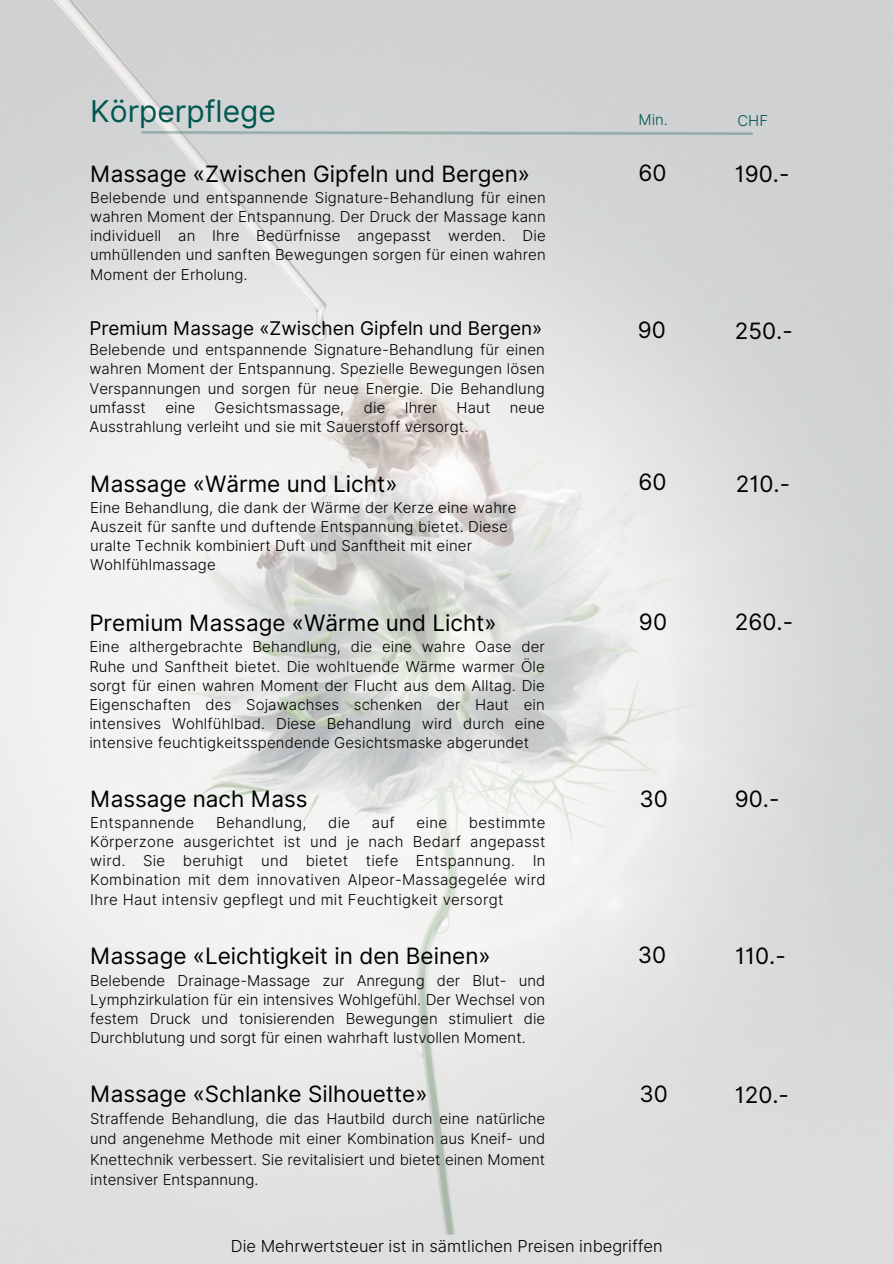
<style>
.page{position:relative;width:894px;height:1264px;background:#fff}
.page>*{position:absolute;margin:0;border:0;box-sizing:border-box;transform-origin:0 0}
.t1{font:30px "Inter";color:#005750}
.t2{font:22.5px "Inter";color:#000}
.t3{font:18.9px "Inter";color:#000}
.t4{font:300 16.5px "Inter";color:#000}
.t5{font:300 15px/19.2px "Inter";letter-spacing:.01em;color:#000;text-align:justify}
.t6{font:300 15px "Inter";color:#005750}
</style>
<div class="page">
<img style="left:0;top:0;width:893px;height:1263px">
<img style="left:89px;top:131px;width:715px;height:4px">
<p class="t1" style="left:90px;top:93px;width:187px">Körperpflege</p>
<h1 class="t2" style="left:90px;top:160px;width:441px">Massage «Zwischen Gipfeln und Bergen»</h1>
<p class="t5" style="left:90px;top:188px;width:457px">Belebende und entspannende Signature-Behandlung für einen wahren Moment der Entspannung. Der Druck der Massage kann individuell an Ihre Bedürfnisse angepasst werden. Die umhüllenden und sanften Bewegungen sorgen für einen wahren Moment der Erholung.</p>
<h2 class="t3" style="left:89px;top:317px;width:454px">Premium Massage «Zwischen Gipfeln und Bergen»</h2>
<p class="t5" style="left:89px;top:340px;width:457px">Belebende und entspannende Signature-Behandlung für einen wahren Moment der Entspannung. Spezielle Bewegungen lösen Verspannungen und sorgen für neue Energie. Die Behandlung umfasst</p>
<p class="t5" style="left:165px;top:397px;width:31px">eine</p>
<p class="t5" style="left:214px;top:397px;width:131px">Gesichtsmassage,</p>
<p class="t5" style="left:363px;top:397px;width:23px">die</p>
<p class="t5" style="left:404px;top:397px;width:34px">Ihrer</p>
<p class="t5" style="left:456px;top:397px;width:35px">Haut</p>
<p class="t5" style="left:509px;top:397px;width:37px">neue</p>
<p class="t5" style="left:89px;top:417px;width:380px">Ausstrahlung verleiht und sie mit Sauerstoff versorgt.</p>
<p class="t2" style="left:90px;top:470px;width:309px">Massage «Wärme und Licht»</p>
<h2 class="t5" style="left:90px;top:498px;width:427px;text-align:left">Eine Behandlung, die dank der Wärme der Kerze eine wahre Auszeit für sanfte und duftende Entspannung bietet. Diese uralte Technik kombiniert Duft und Sanftheit mit einer Wohlfühlmassage</h2>
<h2 class="t2" style="left:89px;top:609px;width:408px">Premium Massage «Wärme und Licht»</h2>
<p class="t5" style="left:89px;top:637px;width:457px">Eine althergebrachte Behandlung, die eine wahre Oase der Ruhe und Sanftheit bietet. Die wohltuende Wärme warmer Öle sorgt für einen wahren Moment der Flucht aus dem Alltag. Die Eigenschaften des Sojawachses schenken der Haut ein intensives Wohlfühlbad. Diese Behandlung wird durch eine intensive feuchtigkeitsspendende Gesichtsmaske abgerundet</p>
<p class="t2" style="left:90px;top:785px;width:219px">Massage nach Mass</p>
<p class="t5" style="left:90px;top:813px;width:106px">Entspannende</p>
<p class="t5" style="left:216px;top:813px;width:92px">Behandlung,</p>
<p class="t5" style="left:328px;top:813px;width:23px">die</p>
<p class="t5" style="left:372px;top:813px;width:24px">auf</p>
<p class="t5" style="left:416px;top:813px;width:32px">eine</p>
<p class="t5" style="left:90px;top:813px;width:456px;text-indent:378px">bestimmte Körperzone ausgerichtet ist und je nach Bedarf angepasst wird. Sie beruhigt und bietet tiefe Entspannung. In Kombination mit dem innovativen Alpeor-Massagegelée wird Ihre Haut intensiv gepflegt und mit Feuchtigkeit versorgt</p>
<h3 class="t2" style="left:90px;top:942px;width:402px">Massage «Leichtigkeit in den Beinen»</h3>
<p class="t5" style="left:90px;top:970px;width:456px">Belebende Drainage-Massage zur Anregung der Blut- und Lymphzirkulation für ein intensives Wohlgefühl. Der Wechsel von festem Druck und tonisierenden Bewegungen stimuliert die Durchblutung und sorgt für einen wahrhaft lustvollen Moment.</p>
<p class="t2" style="left:90px;top:1079px;width:339px">Massage «Schlanke Silhouette»</p>
<h2 class="t5" style="left:90px;top:1108px;width:456px;line-height:20.2px">Straffende Behandlung, die das Hautbild durch eine natürliche und angenehme Methode mit einer Kombination aus Kneif- und Knettechnik verbessert. Sie revitalisiert und bietet einen Moment intensiver Entspannung.</h2>
<p class="t6" style="left:638px;top:111px;width:31px">Min.</p>
<h2 class="t2" style="left:638px;top:159px;width:30px">60</h2>
<h2 class="t6" style="left:737px;top:112px;width:32px">CHF</h2>
<p class="t2" style="left:734px;top:160px;width:56px">190.-</p>
<p class="t2" style="left:637px;top:316px;width:30px">90</p>
<p class="t2" style="left:734px;top:317px;width:59px">250.-</p>
<p class="t2" style="left:638px;top:469px;width:30px">60</p>
<p class="t2" style="left:735px;top:470px;width:56px">210.-</p>
<p class="t2" style="left:638px;top:608px;width:30px">90</p>
<p class="t2" style="left:734px;top:608px;width:60px">260.-</p>
<p class="t2" style="left:639px;top:785px;width:30px">30</p>
<p class="t2" style="left:734px;top:785px;width:46px">90.-</p>
<p class="t2" style="left:637px;top:941px;width:30px">30</p>
<p class="t2" style="left:735px;top:942px;width:52px">110.-</p>
<p class="t2" style="left:639px;top:1079px;width:30px">30</p>
<p class="t2" style="left:734px;top:1081px;width:56px">120.-</p>
<p class="t4" style="left:231px;top:1235px;width:433px">Die Mehrwertsteuer ist in sämtlichen Preisen inbegriffen</p>
</div>
